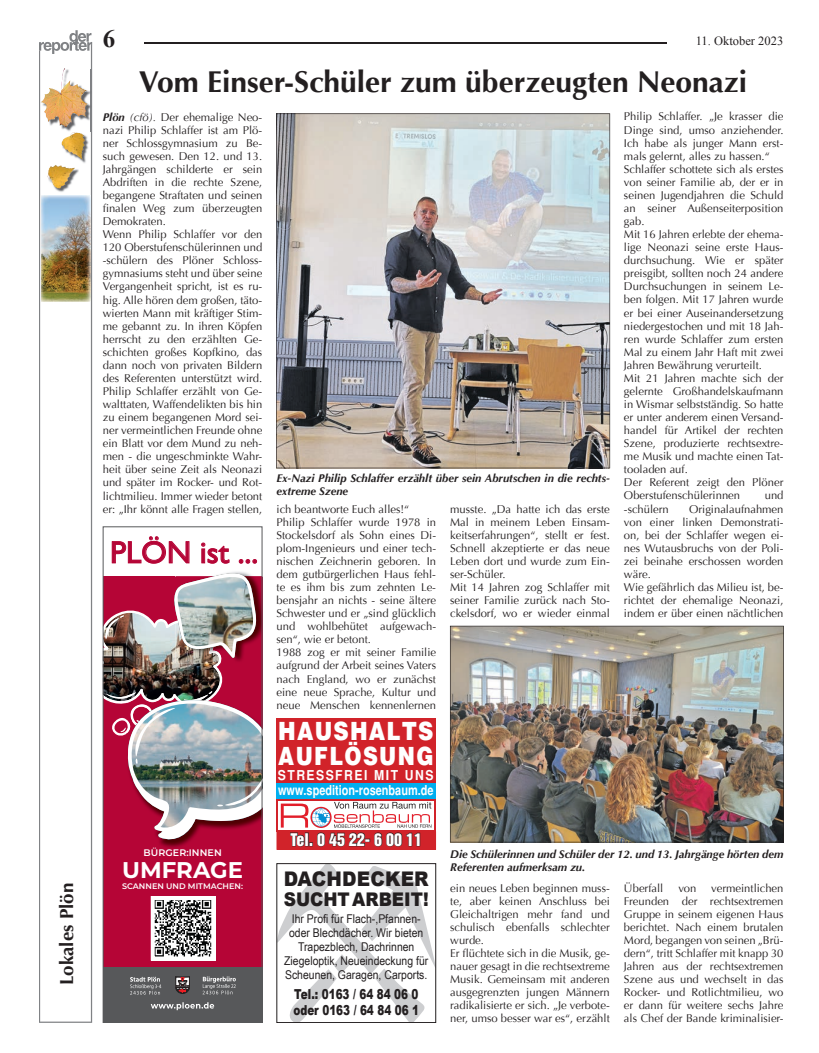
<style>
.page{position:relative;width:819px;height:1053px;background:#fff}
.page>*{position:absolute;margin:0;border:0;box-sizing:border-box;transform-origin:0 0}
.t1{font:31.12px "Gill Sans";color:#b50536}
.t2{font:700 30px "Optima";color:#231f20}
.t3{font:900 25.12px/25px "Helvetica";letter-spacing:.06em;color:#fff;scale:.84 1}
.t4{font:700 25px "Times New Roman";color:#231f20}
.t5{font:700 22.75px "Montserrat";color:#fff}
.t6{font:900 20.12px "Arial";letter-spacing:.01em;color:#231f20;scale:.92 1}
.t7{font:900 18.88px "Arial";color:#231f20;scale:.9 1}
.t8{font:700 18.75px "Optima";color:#231f20}
.t9{font:16px "Helvetica Inserat LT Std";color:#fff}
.t10{font:900 13.75px/16.5px "Arial";color:#231f20;scale:.76 1}
.t11{font:700 13.62px "Helvetica";color:#fff;scale:.8 1}
.t12{font:700 13.62px "Helvetica";letter-spacing:.12em;color:#fff;scale:.89 1}
.t13{font:12.5px "Times New Roman";color:#231f20}
.t14{font:12.12px/14.1px "Arial Narrow";color:#231f20;text-align:center;scale:1.05 1}
.t15{font:11.25px/13px "Optima";color:#231f20}
.t16{font:italic 700 11.25px/13px "Optima";color:#231f20}
.t17{font:600 9.5px "Montserrat";letter-spacing:.01em;color:#fff}
.t18{font:600 8px "Montserrat";color:#fff}
.s1{font-weight:700;font-style:italic}
.s2{font-style:italic}
</style>
<div class="page">
<hr style="left:144px;top:43px;width:522px;height:1px;background:#231f20">
<div style="left:276px;top:718px;width:160px;height:113px;background:#d1232a"></div>
<div style="left:276px;top:783px;width:160px;height:16px;background:#00aeef"></div>
<svg style="left:278px;top:801px;width:156px;height:28px"></svg>
<svg style="left:278px;top:833px;width:156px;height:14px"></svg>
<div style="left:276px;top:831px;width:160px;height:18px;border:1px solid #d1232a"></div>
<svg style="left:281px;top:801px;width:150px;height:45px;background:#cf9195"></svg>
<svg style="left:276px;top:865px;width:160px;height:158px"></svg>
<div style="left:276px;top:863px;width:160px;height:159px;border:1px solid #231f20"></div>
<div style="left:103px;top:576px;width:159px;height:394px;background:#b50536"></div>
<svg style="left:112px;top:536px;width:77px;height:27px"></svg>
<svg style="left:201px;top:542px;width:28px;height:21px"></svg>
<svg style="left:239px;top:559px;width:18px;height:4px"></svg>
<img style="left:160px;top:843px;width:26px;height:5px">
<img style="left:105px;top:572px;width:155px;height:271px">
<svg style="left:150px;top:896px;width:66px;height:65px;background:#9f9e9f"></svg>
<div style="left:103px;top:967px;width:159px;height:55px;background:#57585a"></div>
<svg style="left:130px;top:976px;width:31px;height:18px"></svg>
<svg style="left:202px;top:976px;width:34px;height:18px"></svg>
<svg style="left:175px;top:976px;width:15px;height:17px"></svg>
<svg style="left:151px;top:1002px;width:63px;height:8px"></svg>
<div style="left:103px;top:526px;width:159px;height:496px;border:1px solid #57585a"></div>
<img style="left:276px;top:113px;width:334px;height:355px">
<img style="left:450px;top:625px;width:333px;height:217px">
<svg style="left:39px;top:54px;width:53px;height:968px"></svg>
<svg style="left:39px;top:30px;width:53px;height:24px"></svg>
<img style="left:41px;top:195px;width:49px;height:106px">
<img style="left:41px;top:69px;width:51px;height:62px">
<img style="left:41px;top:69px;width:47px;height:58px">
<img style="left:62px;top:133px;width:27px;height:30px">
<img style="left:61px;top:132px;width:24px;height:28px">
<img style="left:48px;top:165px;width:31px;height:27px">
<img style="left:47px;top:165px;width:28px;height:23px">
<p class="t8" style="left:56px;top:985px;width:104px;rotate:-90deg">Lokales Plön</p>
<p class="t4" style="left:103px;top:21px;width:14px">6</p>
<p class="t13" style="left:695px;top:32px;width:89px">11. Oktober 2023</p>
<p class="t2" style="left:139px;top:65px;width:610px">Vom Einser-Schüler zum überzeugten Neonazi</p>
<p class="t15" style="left:103px;top:110px;width:161px"><span class="s1">Plön</span> <span class="s2">(cfö).</span> Der ehemalige Neo&shy;nazi Philip Schlaffer ist am Plö&shy;ner Schlossgymnasium zu Be&shy;such gewesen. Den 12. und 13.<br>Jahrgängen schilderte er sein<br>Abdriften in die rechte Szene, begangene Straftaten und seinen finalen Weg zum überzeugten<br>Demokraten.<br>Wenn Philip Schlaffer vor den<br>120 Oberstufenschülerinnen und -schülern des Plöner Schloss&shy;gymnasiums steht und über seine<br>Vergangenheit spricht, ist es ru&shy;hig. Alle hören dem großen, täto&shy;wierten Mann mit kräftiger Stim&shy;me gebannt zu. In ihren Köpfen herrscht zu den erzählten Ge&shy;schichten großes Kopfkino, das dann noch von privaten Bildern des Referenten unterstützt wird.<br>Philip Schlaffer erzählt von Ge&shy;walttaten, Waffendelikten bis hin zu einem begangenen Mord sei&shy;ner vermeintlichen Freunde ohne ein Blatt vor dem Mund zu neh&shy;men - die ungeschminkte Wahr&shy;heit über seine Zeit als Neonazi und später im Rocker- und Rot&shy;lichtmilieu. Immer wieder betont er: „Ihr könnt alle Fragen stellen,</p>
<p class="t1" style="left:110px;top:534px;width:149px">PLÖN ist ...</p>
<p class="t17" style="left:143px;top:846px;width:80px">BÜRGER:INNEN</p>
<p class="t5" style="left:122px;top:853px;width:122px">UMFRAGE</p>
<p class="t18" style="left:122px;top:880px;width:122px">SCANNEN UND MITMACHEN:</p>
<p class="t16" style="left:276px;top:471px;width:335px">Ex-Nazi Philip Schlaffer erzählt über sein Abrutschen in die rechts&shy;extreme Szene</p>
<p class="t15" style="left:276px;top:502px;width:161px">ich beantworte Euch alles!“<br>Philip Schlaffer wurde 1978 in<br>Stockelsdorf als Sohn eines Di&shy;plom-Ingenieurs und einer tech&shy;nischen Zeichnerin geboren. In dem gutbürgerlichen Haus fehl&shy;te es ihm bis zum zehnten Le&shy;bensjahr an nichts - seine ältere<br>Schwester und er „sind glücklich und wohlbehütet aufgewach&shy;sen“, wie er betont.<br>1988 zog er mit seiner Familie aufgrund der Arbeit seines Vaters nach England, wo er zunächst eine neue Sprache, Kultur und neue Menschen kennenlernen</p>
<p class="t15" style="left:450px;top:502px;width:161px">musste. „Da hatte ich das erste<br>Mal in meinem Leben Einsam&shy;keitserfahrungen“, stellt er fest.<br>Schnell akzeptierte er das neue<br>Leben dort und wurde zum Ein&shy;ser-Schüler.<br>Mit 14 Jahren zog Schlaffer mit seiner Familie zurück nach Sto&shy;ckelsdorf, wo er wieder einmal</p>
<p class="t3" style="left:278px;top:717px;width:186px">HAUSHALTS<br>AUFLÖSUNG</p>
<p class="t11" style="left:278px;top:782px;width:196px">www.spedition-rosenbaum.de</p>
<p class="t12" style="left:278px;top:767px;width:176px">STRESSFREI MIT UNS</p>
<p class="t15" style="left:624px;top:110px;width:161px">Philip Schlaffer. „Je krasser die<br>Dinge sind, umso anziehender.<br>Ich habe als junger Mann erst&shy;mals gelernt, alles zu hassen.“<br>Schlaffer schottete sich als erstes von seiner Familie ab, der er in seinen Jugendjahren die Schuld an seiner Außenseiterposition gab.<br>Mit 16 Jahren erlebte der ehema&shy;lige Neonazi seine erste Haus&shy;durchsuchung. Wie er später preisgibt, sollten noch 24 andere<br>Durchsuchungen in seinem Le&shy;ben folgen. Mit 17 Jahren wurde er bei einer Auseinandersetzung niedergestochen und mit 18 Jah&shy;ren wurde Schlaffer zum ersten<br>Mal zu einem Jahr Haft mit zwei<br>Jahren Bewährung verurteilt.<br>Mit 21 Jahren machte sich der gelernte Großhandelskaufmann in Wismar selbstständig. So hatte er unter anderem einen Versand&shy;handel für Artikel der rechten<br>Szene, produzierte rechtsextre&shy;me Musik und machte einen Tat&shy;tooladen auf.<br>Der Referent zeigt den Plöner<br>Oberstufenschülerinnen</p>
<p class="t15" style="left:764px;top:489px;width:20px">und</p>
<p class="t15" style="left:624px;top:502px;width:161px;text-indent:65px">Originalaufnahmen von einer linken Demonstrati&shy;on, bei der Schlaffer wegen ei&shy;nes Wutausbruchs von der Poli&shy;zei beinahe erschossen worden wäre.<br>Wie gefährlich das Milieu ist, be&shy;richtet der ehemalige Neonazi, indem er über einen nächtlichen</p>
<p class="t15" style="left:624px;top:502px;width:46px">-schülern</p>
<p class="t9" style="left:290px;top:829px;width:133px">Tel. 0 45 22- 6 00 11</p>
<p class="t6" style="left:284px;top:863px;width:159px">DACHDECKER</p>
<p class="t7" style="left:284px;top:885px;width:163px">SUCHT ARBEIT!</p>
<p class="t14" style="left:284px;top:910px;width:139px">Ihr Profi für Flach-,Pfannen&shy;oder Blechdächer. Wir bieten<br>Trapezblech, Dachrinnen<br>Ziegeloptik, Neueindeckung für<br>Scheunen, Garagen, Carports.</p>
<p class="t10" style="left:293px;top:984px;width:167px">Tel.: 0163 / 64 84 06 0 oder 0163 / 64 84 06 1</p>
<p class="t16" style="left:450px;top:847px;width:335px">Die Schülerinnen und Schüler der 12. und 13. Jahrgänge hörten dem<br>Referenten aufmerksam zu.</p>
<p class="t15" style="left:450px;top:881px;width:161px">ein neues Leben beginnen muss&shy;te, aber keinen Anschluss bei<br>Gleichaltrigen mehr fand und schulisch ebenfalls schlechter wurde.<br>Er flüchtete sich in die Musik, ge&shy;nauer gesagt in die rechtsextreme<br>Musik. Gemeinsam mit anderen ausgegrenzten jungen Männern radikalisierte er sich. „Je verbote&shy;ner, umso besser war es“, erzählt</p>
<p class="t15" style="left:624px;top:881px;width:41px">Überfall</p>
<p class="t15" style="left:678px;top:881px;width:19px">von</p>
<p class="t15" style="left:624px;top:881px;width:161px;text-align:justify;text-indent:87px">vermeintlichen Freunden der rechtsextremen Gruppe in seinem eigenen Haus berichtet. Nach einem brutalen Mord, begangen von seinen „Brü&shy;dern“, tritt Schlaffer mit knapp 30<br>Jahren aus der rechtsextremen Szene aus und wechselt in das Rocker- und Rotlichtmilieu, wo er dann für weitere sechs Jahre als Chef der Bande kriminalisier-</p>
</div>
